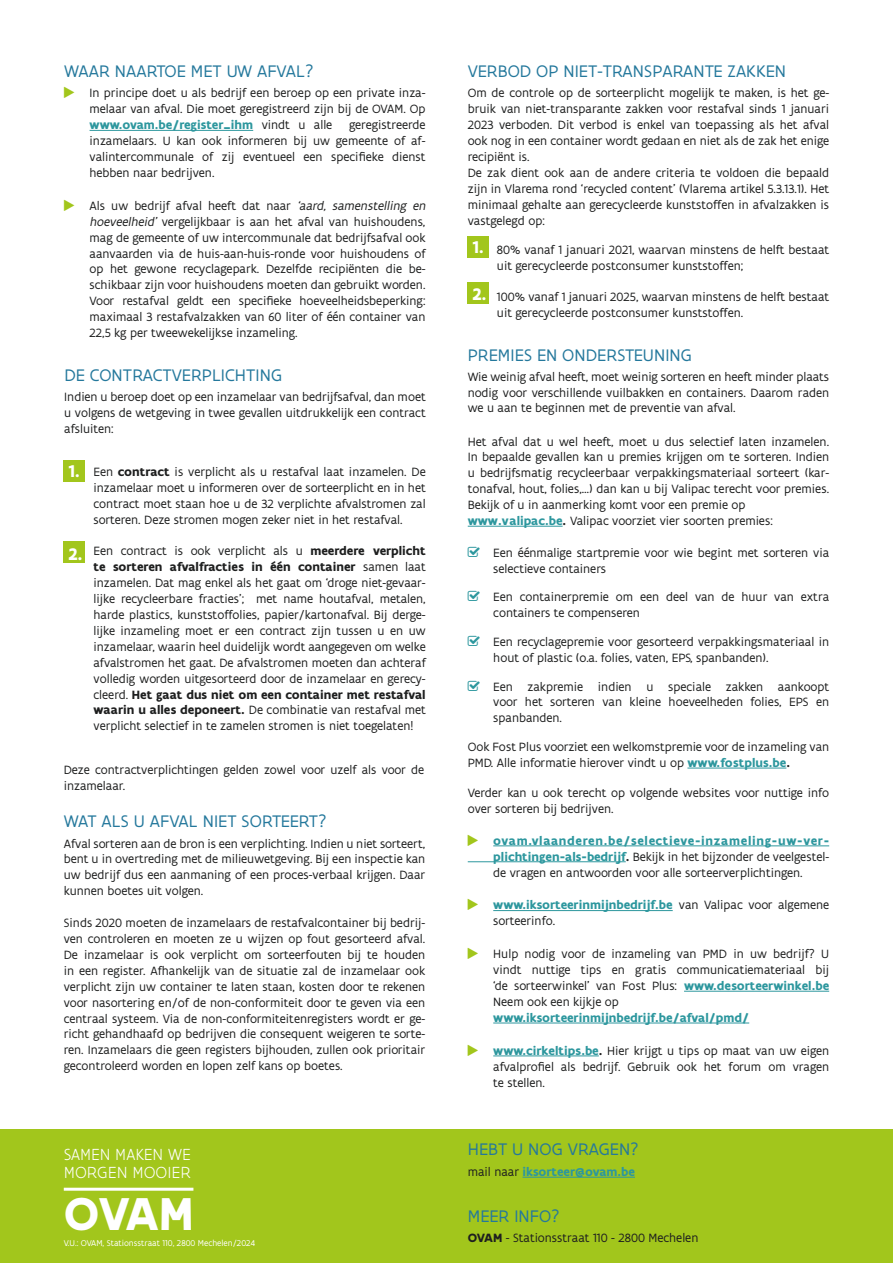
<style>
.page{position:relative;width:893px;height:1263px;background:#fff}
.page>*{position:absolute;margin:0;border:0;box-sizing:border-box;transform-origin:0 0}
.t1{font:700 49.5px "Flanders Art Sans";color:#fff}
.t2{font:18px "Flanders Art Sans";letter-spacing:.005em;color:#24789c}
.t3{font:700 18px "Flanders Art Sans";color:#fff}
.t4{font:300 17.25px/18px "Flanders Art Sans";color:#fff}
.t5{font:12.9px/15.9px "Flanders Art Sans";color:#1e1f1f;text-align:justify}
.t6{font:700 12.9px "Flanders Art Sans";color:#2d979e}
.t7{font:9px "Flanders Art Sans";color:#fff}
.s1{font-weight:700;color:#2d979e}
.s2{font-style:italic}
.s3{font-weight:700}
.s4{font-weight:400;color:#1e1f1f}
</style>
<div class="page">
<div style="left:0;top:1129px;width:893px;height:134px;background:#a2c61c"></div>
<hr style="left:468px;top:526px;width:95px;height:1px;background:#2d979e">
<hr style="left:687px;top:768px;width:99px;height:1px;background:#2d979e">
<hr style="left:493px;top:846px;width:336px;height:1px;background:#2d979e">
<hr style="left:468px;top:861px;width:158px;height:1px;background:#2d979e">
<hr style="left:493px;top:910px;width:180px;height:1px;background:#2d979e">
<hr style="left:684px;top:991px;width:145px;height:1px;background:#2d979e">
<hr style="left:493px;top:1023px;width:256px;height:1px;background:#2d979e">
<hr style="left:493px;top:1056px;width:106px;height:1px;background:#2d979e">
<hr style="left:64px;top:1188px;width:129px;height:3px;background:#fff">
<hr style="left:522px;top:1177px;width:113px;height:1px;background:#2d979e">
<hr style="left:90px;top:130px;width:163px;height:1px;background:#2d979e">
<div style="left:64px;top:460px;width:21px;height:21px;background:#a2c61c"></div>
<div style="left:64px;top:542px;width:21px;height:21px;background:#a2c61c"></div>
<div style="left:468px;top:237px;width:21px;height:21px;background:#a2c61c"></div>
<div style="left:468px;top:282px;width:21px;height:21px;background:#a2c61c"></div>
<h2 class="t2" style="left:64px;top:60px;width:251px">WAAR NAARTOE MET UW AFVAL?</h2>
<p class="t5" style="left:90px;top:85px;width:337px">In principe doet u als bedrijf een beroep op een private inza&shy;melaar van afval. Die moet geregistreerd zijn bij de OVAM. Op <span class="s1">www.ovam.be/register_ihm</span> vindt u alle</p>
<p class="t5" style="left:90px;top:117px;width:337px;text-indent:260px">geregistreerde inzamelaars. U kan ook informeren bij uw gemeente of af&shy;valintercommunale of zij eventueel een specifieke dienst hebben naar bedrijven.</p>
<p class="t5" style="left:90px;top:197px;width:340px;text-align:left">Als uw bedrijf afval heeft dat naar <span class="s2">‘aard, samenstelling en hoeveelheid’</span> vergelijkbaar is aan het afval van huishoudens, mag de gemeente of uw intercommunale dat bedrijfsafval ook aanvaarden via de huis-aan-huis-ronde voor huishoudens of op het gewone recyclagepark. Dezelfde recipiënten die be&shy;schikbaar zijn voor huishoudens moeten dan gebruikt worden.<br>Voor restafval geldt een specifieke hoeveelheidsbeperking: maximaal 3 restafvalzakken van 60 liter of één container van 22,5 kg per tweewekelijkse inzameling.</p>
<h2 class="t2" style="left:64px;top:364px;width:219px">DE CONTRACTVERPLICHTING</h2>
<p class="t5" style="left:64px;top:389px;width:363px">Indien u beroep doet op een inzamelaar van bedrijfsafval, dan moet u volgens de wetgeving in twee gevallen uitdrukkelijk een contract afsluiten:</p>
<h2 class="t3" style="left:68px;top:459px;width:14px">1.</h2>
<p class="t5" style="left:94px;top:463px;width:334px">Een <span class="s3">contract</span> is verplicht als u restafval laat inzamelen. De inzamelaar moet u informeren over de sorteerplicht en in het contract moet staan hoe u de 32 verplichte afvalstromen zal sorteren. Deze stromen mogen zeker niet in het restafval.</p>
<p class="t5" style="left:94px;top:543px;width:334px">Een contract is ook verplicht als u <span class="s3">meerdere verplicht te sorteren afvalfracties in één container</span> samen laat inzamelen. Dat mag enkel als het gaat om ‘droge niet-gevaar&shy;lijke recycleerbare fracties’; met name houtafval, metalen, harde plastics, kunststoffolies, papier/kartonafval. Bij derge&shy;lijke inzameling moet er een contract zijn tussen u en uw inzamelaar, waarin heel duidelijk wordt aangegeven om welke afvalstromen het gaat. De afvalstromen moeten dan achteraf volledig worden uitgesorteerd door de inzamelaar en gerecy&shy;cleerd. <span class="s3">Het gaat dus niet om een container met restafval waarin u alles deponeert.</span> De combinatie van restafval met verplicht selectief in te zamelen stromen is niet toegelaten!</p>
<p class="t5" style="left:64px;top:762px;width:362px">Deze contractverplichtingen gelden zowel voor uzelf als voor de inzamelaar.</p>
<h2 class="t2" style="left:64px;top:810px;width:264px">WAT ALS U AFVAL NIET SORTEERT?</h2>
<p class="t5" style="left:64px;top:835px;width:363px">Afval sorteren aan de bron is een verplichting. Indien u niet sorteert, bent u in overtreding met de milieuwetgeving. Bij een inspectie kan uw bedrijf dus een aanmaning of een proces-verbaal krijgen. Daar kunnen boetes uit volgen.</p>
<p class="t5" style="left:64px;top:915px;width:363px">Sinds 2020 moeten de inzamelaars de restafvalcontainer bij bedrij&shy;ven controleren en moeten ze u wijzen op fout gesorteerd afval.<br>De inzamelaar is ook verplicht om sorteerfouten bij te houden in een register. Afhankelijk van de situatie zal de inzamelaar ook verplicht zijn uw container te laten staan, kosten door te rekenen voor nasortering en/of de non-conformiteit door te geven via een centraal systeem. Via de non-conformiteitenregisters wordt er ge&shy;richt gehandhaafd op bedrijven die consequent weigeren te sorte&shy;ren. Inzamelaars die geen registers bijhouden, zullen ook prioritair gecontroleerd worden en lopen zelf kans op boetes.</p>
<h2 class="t3" style="left:68px;top:542px;width:16px">2.</h2>
<h3 class="t4" style="left:64px;top:1145px;width:129px">SAMEN MAKEN WE<br>MORGEN MOOIER</h3>
<h1 class="t1" style="left:64px;top:1183px;width:132px">OVAM</h1>
<p class="t7" style="left:64px;top:1238px;width:193px">V.U.: OVAM, Stationsstraat 110, 2800 Mechelen/2024</p>
<h2 class="t2" style="left:468px;top:60px;width:320px">VERBOD OP NIET-TRANSPARANTE ZAKKEN</h2>
<p class="t5" style="left:468px;top:85px;width:363px;text-align:left">Om de controle op de sorteerplicht mogelijk te maken, is het ge&shy;bruik van niet-transparante zakken voor restafval sinds 1 januari 2023 verboden. Dit verbod is enkel van toepassing als het afval ook nog in een container wordt gedaan en niet als de zak het enige recipiënt is.<br>De zak dient ook aan de andere criteria te voldoen die bepaald zijn in Vlarema rond ‘recycled content’ (Vlarema artikel 5.3.13.1). Het minimaal gehalte aan gerecycleerde kunststoffen in afvalzakken is vastgelegd op:</p>
<h2 class="t3" style="left:472px;top:236px;width:14px">1.</h2>
<h2 class="t3" style="left:472px;top:283px;width:16px">2.</h2>
<p class="t5" style="left:497px;top:241px;width:334px">80% vanaf 1 januari 2021, waarvan minstens de helft bestaat uit gerecycleerde postconsumer kunststoffen;</p>
<p class="t5" style="left:497px;top:289px;width:334px">100% vanaf 1 januari 2025, waarvan minstens de helft bestaat uit gerecycleerde postconsumer kunststoffen.</p>
<h2 class="t2" style="left:468px;top:344px;width:226px">PREMIES EN ONDERSTEUNING</h2>
<p class="t5" style="left:468px;top:368px;width:363px">Wie weinig afval heeft, moet weinig sorteren en heeft minder plaats nodig voor verschillende vuilbakken en containers. Daarom raden we u aan te beginnen met de preventie van afval.</p>
<p class="t5" style="left:468px;top:433px;width:363px;text-align:left">Het afval dat u wel heeft, moet u dus selectief laten inzamelen.<br>In bepaalde gevallen kan u premies krijgen om te sorteren. Indien u bedrijfsmatig recycleerbaar verpakkingsmateriaal sorteert (kar&shy;tonafval, hout, folies,…) dan kan u bij Valipac terecht voor premies.<br>Bekijk of u in aanmerking komt voor een premie op <span class="s1">www.valipac.be</span><span class="s3">.</span> Valipac voorziet vier soorten premies:</p>
<p class="t5" style="left:493px;top:544px;width:337px">Een éénmalige startpremie voor wie begint met sorteren via selectieve containers</p>
<p class="t5" style="left:493px;top:589px;width:337px">Een containerpremie om een deel van de huur van extra containers te compenseren</p>
<p class="t5" style="left:493px;top:634px;width:337px">Een recyclagepremie voor gesorteerd verpakkingsmateriaal in hout of plastic (o.a. folies, vaten, EPS, spanbanden).</p>
<p class="t5" style="left:493px;top:678px;width:337px">Een zakpremie indien u speciale zakken aankoopt voor het sorteren van kleine hoeveelheden folies, EPS en spanbanden.</p>
<p class="t5" style="left:468px;top:739px;width:363px">Ook Fost Plus voorziet een welkomstpremie voor de inzameling van<br>PMD. Alle informatie hierover vindt u op <span class="s1">www.fostplus.be</span><span class="s3">.</span></p>
<p class="t5" style="left:468px;top:785px;width:363px">Verder kan u ook terecht op volgende websites voor nuttige info over sorteren bij bedrijven.</p>
<p class="t5" style="left:493px;top:832px;width:337px"><span class="s1">ovam.vlaanderen.be/selectieve-inzameling-uw-ver&shy;plichtingen-als-bedrijf</span><span class="s3">.</span> Bekijk in het bijzonder de veelgestel&shy;de vragen en antwoorden voor alle sorteerverplichtingen.</p>
<p class="t5" style="left:493px;top:897px;width:337px"><span class="s1">www.iksorteerinmijnbedrijf.be</span> van Valipac voor algemene sorteerinfo.</p>
<p class="t5" style="left:493px;top:946px;width:337px">Hulp nodig voor de inzameling van PMD in uw bedrijf? U vindt nuttige tips en gratis communicatiemateriaal bij ‘de sorteerwinkel’ van Fost Plus: <span class="s1">www.desorteerwinkel.be </span>Neem ook een kijkje op</p>
<p class="t6" style="left:493px;top:1009px;width:257px">www.iksorteerinmijnbedrijf.be/afval/pmd/</p>
<p class="t5" style="left:493px;top:1042px;width:337px"><span class="s1">www.cirkeltips.be</span><span class="s3">.</span> Hier krijgt u tips op maat van uw eigen afvalprofiel als bedrijf. Gebruik ook het forum om vragen te stellen.</p>
<h2 class="t2" style="left:468px;top:1138px;width:173px">HEBT U NOG VRAGEN?</h2>
<p class="t6" style="left:468px;top:1164px;width:169px"><span class="s4">mail naar</span> iksorteer@ovam.be</p>
<h2 class="t2" style="left:468px;top:1205px;width:94px">MEER INFO?</h2>
<p class="t5" style="left:468px;top:1229px;width:232px"><span class="s3">OVAM</span> - Stationsstraat 110 - 2800 Mechelen</p>
</div>
